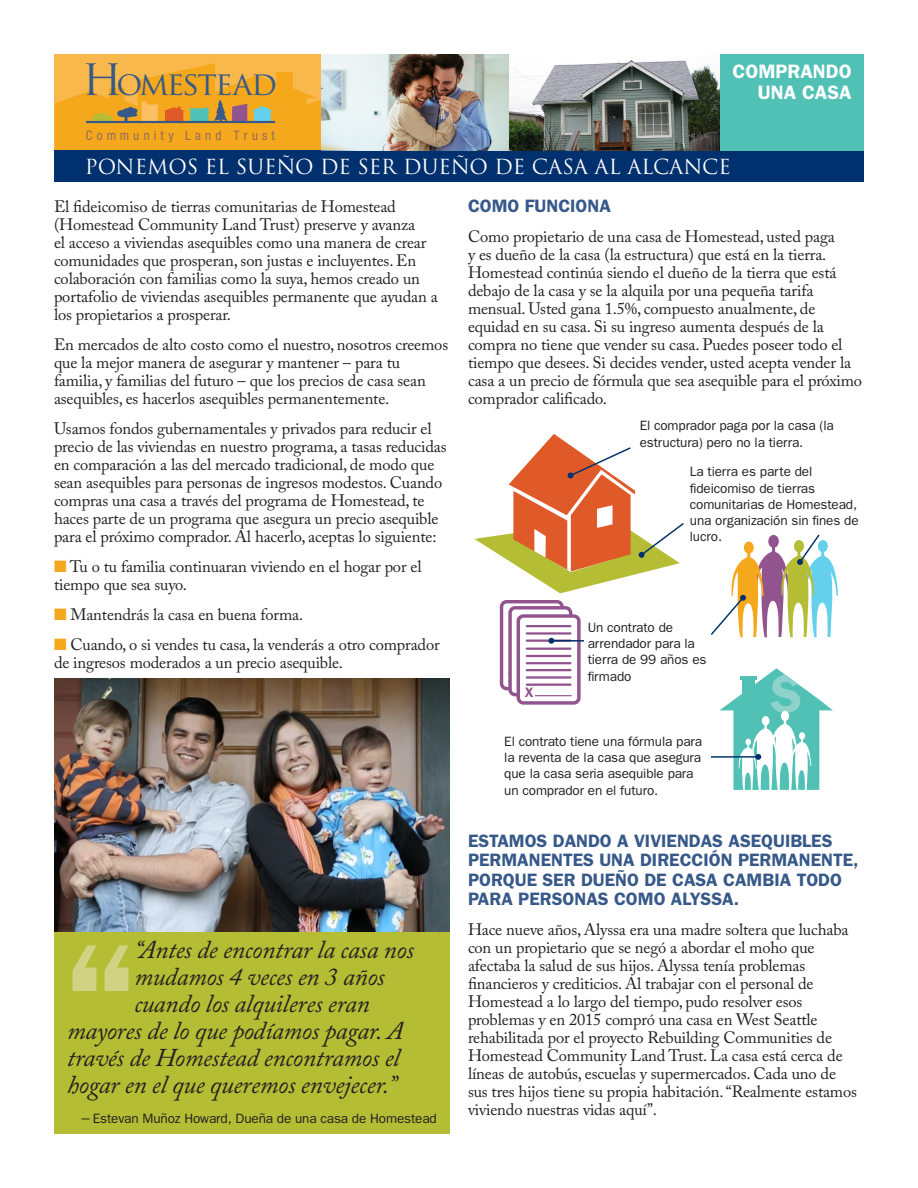
<style>
.page{position:relative;width:918px;height:1188px;background:#fff}
.page>*{position:absolute;margin:0;border:0;box-sizing:border-box;transform-origin:0 0}
.t1{font:600 57px "Franklin Gothic";color:#8ed2cb}
.t2{font:32.1px "Trajan Pro";letter-spacing:-.06em;color:#365989}
.body{font:italic 25.5px "Adobe Caslon Pro";letter-spacing:-.01em;color:#231f20}
.sans_header{font:20.25px "Trajan Pro";color:#fff}
.header1{font:600 19.5px/21px "Franklin Gothic";color:#fff;text-align:right}
.header2{font:600 18px/19.4px "Franklin Gothic";color:#365989}
.body-2{font:16.5px/18px "Adobe Caslon Pro";letter-spacing:-.01em;color:#231f20}
.header2-2{font:600 13.65px "Franklin Gothic";color:#92548e}
.body-3{font:13.5px/16.2px "Franklin Gothic";letter-spacing:-.01em;color:#231f20}
.t3{font:condensed 13.05px "Helvetica Neue";color:#946c5d}
.s1{font-size:42.15px}
.s2{color:#f5a81c}
.s3{font-family:"Adobe Caslon Pro";font-style:italic;font-size:16.5px}
</style>
<div class="page">
<img style="left:54px;top:679px;width:396px;height:253px">
<div style="left:500px;top:600px;width:64px;height:90px;border:3px solid #92548e;border-radius:5px"></div>
<div style="left:510px;top:608px;width:61px;height:87px;background:#fff;border-radius:5px"></div>
<div style="left:508px;top:606px;width:64px;height:90px;border:3px solid #92548e;border-radius:5px"></div>
<div style="left:518px;top:616px;width:61px;height:87px;background:#fff;border-radius:5px"></div>
<div style="left:517px;top:614px;width:64px;height:91px;border:3px solid #92548e;border-radius:5px"></div>
<hr style="left:527px;top:625px;width:43px;height:2px;background:#92548e">
<hr style="left:527px;top:632px;width:43px;height:3px;background:#92548e">
<hr style="left:527px;top:640px;width:43px;height:2px;background:#92548e">
<hr style="left:527px;top:648px;width:43px;height:2px;background:#92548e">
<hr style="left:527px;top:655px;width:43px;height:2px;background:#92548e">
<hr style="left:527px;top:662px;width:43px;height:2px;background:#92548e">
<hr style="left:527px;top:669px;width:43px;height:2px;background:#92548e">
<hr style="left:527px;top:676px;width:43px;height:3px;background:#92548e">
<hr style="left:527px;top:684px;width:43px;height:2px;background:#92548e">
<hr style="left:535px;top:695px;width:37px;height:1px;background:#92548e">
<svg style="left:474px;top:434px;width:210px;height:159px"></svg>
<hr style="left:551px;top:640px;width:33px;height:2px;background:#00306d">
<svg style="left:548px;top:638px;width:6px;height:6px"></svg>
<svg style="left:711px;top:534px;width:127px;height:103px"></svg>
<hr style="left:711px;top:756px;width:47px;height:2px;background:#00306d">
<svg style="left:719px;top:668px;width:114px;height:122px"></svg>
<div style="left:54px;top:54px;width:807px;height:128px;background:#f9b84b"></div>
<div style="left:54px;top:150px;width:810px;height:32px;background:#00306d"></div>
<div style="left:712px;top:54px;width:152px;height:96px;background:#50c1b4"></div>
<img style="left:322px;top:54px;width:397px;height:96px">
<div style="left:54px;top:932px;width:396px;height:202px;background:#b4bd34"></div>
<svg style="left:73px;top:945px;width:55px;height:46px"></svg>
<svg style="left:55px;top:63px;width:359px;height:88px"></svg>
<hr style="left:86px;top:121px;width:189px;height:2px;background:#365989">
<p class="t2" style="left:82px;top:63px;width:197px"><span class="s1">H</span>omestead</p>
<p class="t3" style="left:86px;top:128px;width:191px">C o m m u n i t y L a n d T r u s t</p>
<p class="header1" style="left:733px;top:61px;width:120px">COMPRANDO<br>UNA CASA</p>
<p class="sans_header" style="left:85px;top:153px;width:648px">PONEMOS EL SUEÑO DE SER DUEÑO DE CASA AL ALCANCE</p>
<p class="body-2" style="left:54px;top:197px;width:385px">El fideicomiso de tierras comunitarias de Homestead (Homestead Community Land Trust) preserve y avanza<br>el acceso a viviendas asequibles como una manera de crear comunidades que prosperan, son justas e incluyentes. En colaboración con familias como la suya, hemos creado un portafolio de viviendas asequibles permanente que ayudan a los propietarios a prosperar.</p>
<p class="body-2" style="left:54px;top:335px;width:396px">En mercados de alto costo como el nuestro, nosotros creemos que la mejor manera de asegurar y mantener – para tu familia, y familias del futuro – que los precios de casa sean asequibles, es hacerlos asequibles permanentemente.</p>
<p class="body-2" style="left:54px;top:419px;width:394px">Usamos fondos gubernamentales y privados para reducir el precio de las viviendas en nuestro programa, a tasas reducidas en comparación a las del mercado tradicional, de modo que sean asequibles para personas de ingresos modestos. Cuando compras una casa a través del programa de Homestead, te haces parte de un programa que asegura un precio asequible para el próximo comprador. Al hacerlo, aceptas lo siguiente:</p>
<p class="body-2" style="left:54px;top:557px;width:369px"><span class="s2">■</span> Tu o tu familia continuaran viviendo en el hogar por el tiempo que sea suyo.</p>
<p class="body-2" style="left:54px;top:605px;width:251px"><span class="s2">■</span> Mantendrás la casa en buena forma.</p>
<p class="body-2" style="left:54px;top:635px;width:387px"><span class="s2">■</span> Cuando, o si vendes tu casa, la venderás a otro comprador de ingresos moderados a un precio asequible.</p>
<p class="body" style="left:134px;top:935px;width:281px">“Antes de encontrar la casa nos</p>
<p class="body" style="left:134px;top:962px;width:252px">mudamos 4 veces en 3 años</p>
<p class="body" style="left:134px;top:989px;width:237px">cuando los alquileres eran</p>
<p class="body" style="left:67px;top:1016px;width:337px">mayores de lo que podíamos pagar. A</p>
<p class="body" style="left:67px;top:1043px;width:334px">través de Homestead encontramos el</p>
<p class="body" style="left:67px;top:1070px;width:332px">hogar en el que queremos envejecer.”</p>
<p class="body-3" style="left:81px;top:1111px;width:357px"><span class="s3">–</span> Estevan Muñoz Howard, Dueña de una casa de Homestead</p>
<p class="header2" style="left:468px;top:196px;width:144px">COMO FUNCIONA</p>
<p class="body-2" style="left:468px;top:227px;width:396px">Como propietario de una casa de Homestead, usted paga<br>y es dueño de la casa (la estructura) que está en la tierra.<br>Homestead continúa siendo el dueño de la tierra que está debajo de la casa y se la alquila por una pequeña tarifa mensual. Usted gana 1.5%, compuesto anualmente, de equidad en su casa. Si su ingreso aumenta después de la compra no tiene que vender su casa. Puedes poseer todo el tiempo que desees. Si decides vender, usted acepta vender la casa a un precio de fórmula que sea asequible para el próximo comprador calificado.</p>
<p class="header2-2" style="left:525px;top:684px;width:10px">X</p>
<p class="body-3" style="left:640px;top:418px;width:196px">El comprador paga por la casa (la estructura) pero no la tierra.</p>
<p class="body-3" style="left:690px;top:464px;width:170px">La tierra es parte del fideicomiso de tierras comunitarias de Homestead, una organización sin fines de lucro.</p>
<p class="body-3" style="left:588px;top:619px;width:120px">Un contrato de arrendador para la tierra de 99 años es firmado</p>
<p class="t1" style="left:768px;top:661px;width:36px">$</p>
<p class="body-3" style="left:504px;top:733px;width:199px">El contrato tiene una fórmula para la reventa de la casa que asegura que la casa seria asequible para un comprador en el futuro.</p>
<p class="header2" style="left:468px;top:831px;width:392px">ESTAMOS DANDO A VIVIENDAS ASEQUIBLES PERMANENTES UNA DIRECCIÓN PERMANENTE, PORQUE SER DUEÑO DE CASA CAMBIA TODO PARA PERSONAS COMO ALYSSA.</p>
<p class="body-2" style="left:468px;top:920px;width:391px">Hace nueve años, Alyssa era una madre soltera que luchaba con un propietario que se negó a abordar el moho que afectaba la salud de sus hijos. Alyssa tenía problemas financieros y crediticios. Al trabajar con el personal de Homestead a lo largo del tiempo, pudo resolver esos problemas y en 2015 compró una casa en West Seattle rehabilitada por el proyecto Rebuilding Communities de Homestead Community Land Trust. La casa está cerca de líneas de autobús, escuelas y supermercados. Cada uno de sus tres hijos tiene su propia habitación. “Realmente estamos viviendo nuestras vidas aquí”.</p>
</div>
